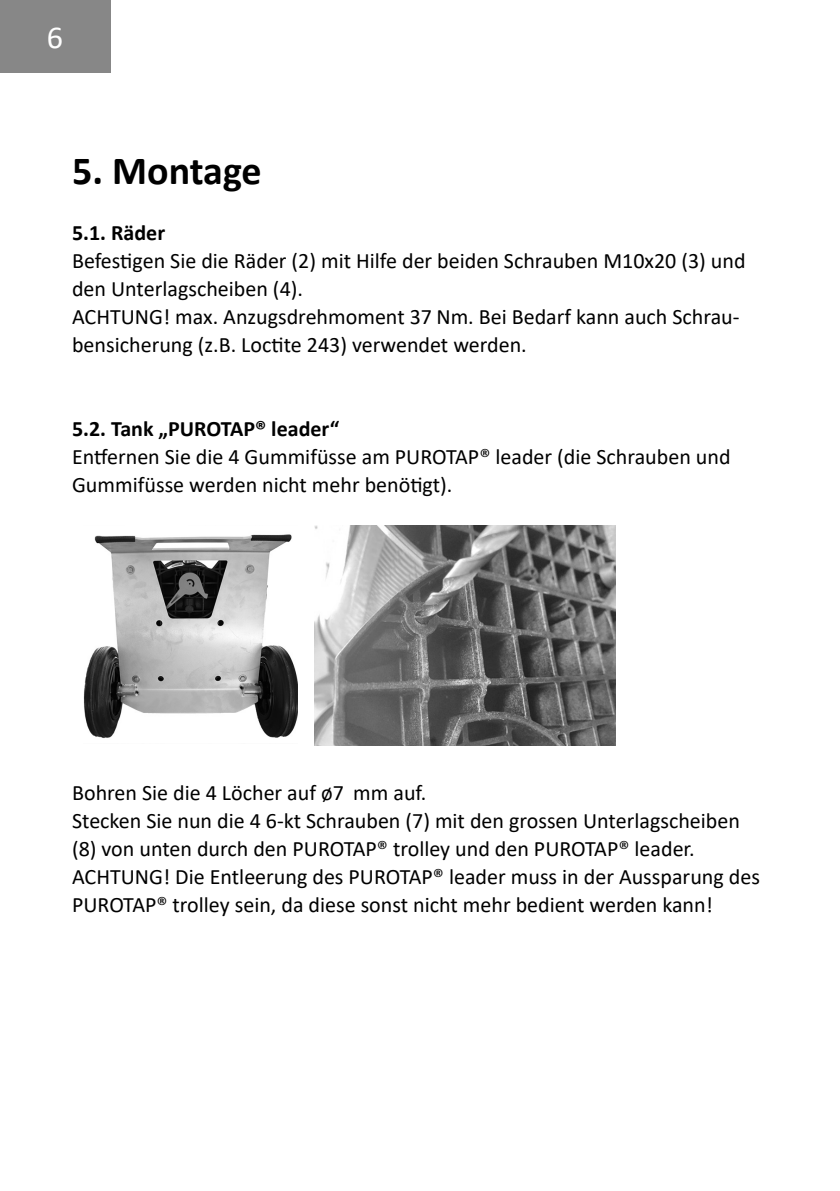
<style>
.page{position:relative;width:840px;height:1191px;background:#fff}
.page>*{position:absolute;margin:0;border:0;box-sizing:border-box;transform-origin:0 0}
.Überschriften{font:700 40px "Calibri";letter-spacing:-.005em;color:#000}
.t1{font:32px "Calibri";color:#fff}
.Fliesstext{font:22px/28px "Calibri";color:#000}
.Überschrift_Fliesste{font:22px/28px "Calibri";color:#000}
.Überschrift_Fliesste-2{font:700 22px "Calibri";color:#000}
</style>
<div class="page">
<div style="left:0;top:0;width:110px;height:72px;background:#878787"></div>
<img style="left:83px;top:534px;width:214px;height:204px">
<img style="left:314px;top:526px;width:301px;height:220px">
<h2 class="t1" style="left:47px;top:15px;width:18px">6</h2>
<p class="Überschriften" style="left:72px;top:142px;width:191px">5. Montage</p>
<p class="Überschrift_Fliesste-2" style="left:72px;top:217px;width:94px">5.1. Räder</p>
<p class="Fliesstext" style="left:72px;top:246px;width:674px">Befestigen Sie die Räder (2) mit Hilfe der beiden Schrauben M10x20 (3) und den Unterlagscheiben (4).<br>ACHTUNG! max. Anzugsdrehmoment 37 Nm. Bei Bedarf kann auch Schrau&shy;bensicherung (z.B. Loctite 243) verwendet werden.</p>
<p class="Überschrift_Fliesste-2" style="left:72px;top:413px;width:268px">5.2. Tank „PUROTAP® leader“</p>
<p class="Überschrift_Fliesste" style="left:72px;top:442px;width:659px">Entfernen Sie die 4 Gummifüsse am PUROTAP® leader (die Schrauben und<br>Gummifüsse werden nicht mehr benötigt).</p>
<p class="Fliesstext" style="left:72px;top:778px;width:355px">Bohren Sie die 4 Löcher auf ø7 mm auf.</p>
<p class="Fliesstext" style="left:72px;top:806px;width:689px">Stecken Sie nun die 4 6-kt Schrauben (7) mit den grossen Unterlagscheiben (8) von unten durch den PUROTAP® trolley und den PUROTAP® leader.<br>ACHTUNG! Die Entleerung des PUROTAP® leader muss in der Aussparung des PUROTAP® trolley sein, da diese sonst nicht mehr bedient werden kann!</p>
</div>
